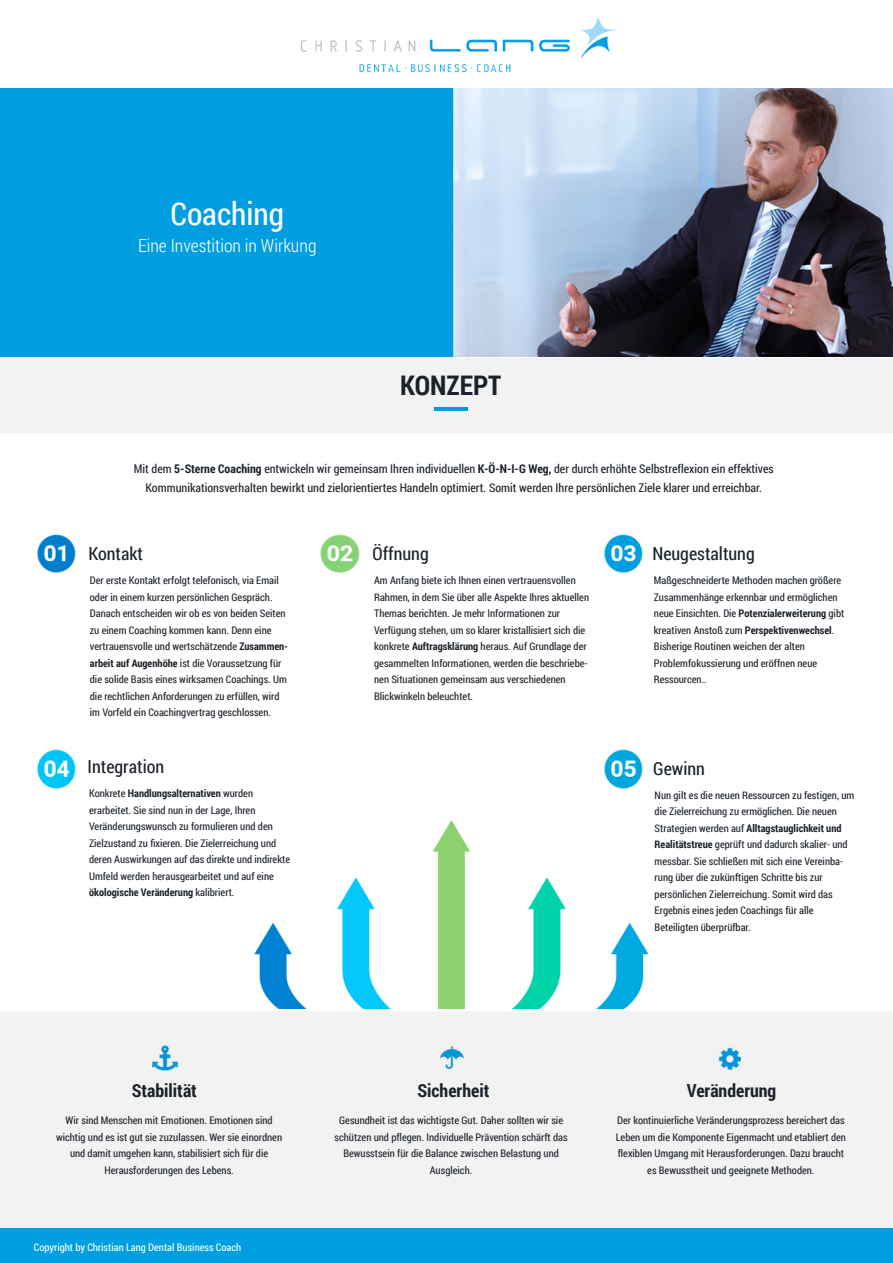
<style>
.page{position:relative;width:893px;height:1263px;background:#fff}
.page>*{position:absolute;margin:0;border:0;box-sizing:border-box;transform-origin:0 0}
.t1{font:31.5px "Roboto Condensed";color:#fff}
.t2{font:700 27px "Roboto Condensed";color:#1c222a}
.t3{font:18px "Roboto Condensed";color:#1c222a}
.t4{font:700 18px "Roboto Condensed";color:#1c222a}
.t5{font:300 18px "Roboto Condensed";color:#fff}
.t6{font:12px/19.5px "Roboto Condensed";color:#1c222a;text-align:center}
.t7{font:10.5px/16.5px "Roboto Condensed";color:#1c222a}
.t8{font:10.5px "Roboto Condensed";color:#fff}
.s1{font-weight:700}
</style>
<div class="page">
<img style="left:301px;top:17px;width:318px;height:56px">
<img style="left:0;top:88px;width:893px;height:269px">
<div style="left:0;top:358px;width:893px;height:75px;background:#f2f2f2"></div>
<img style="left:254px;top:820px;width:395px;height:189px">
<img style="left:146px;top:1042px;width:37px;height:33px">
<img style="left:711px;top:1042px;width:37px;height:33px">
<img style="left:433px;top:1042px;width:37px;height:33px">
<hr style="left:434px;top:408px;width:34px;height:3px;background:#009ee0">
<img style="left:37px;top:534px;width:39px;height:39px">
<img style="left:604px;top:750px;width:39px;height:39px">
<img style="left:320px;top:534px;width:39px;height:39px">
<img style="left:604px;top:534px;width:39px;height:39px">
<img style="left:37px;top:750px;width:39px;height:39px">
<div style="left:0;top:1228px;width:893px;height:35px;background:#009ee0"></div>
<h1 class="t1" style="left:170px;top:192px;width:115px">Coaching</h1>
<h3 class="t5" style="left:138px;top:233px;width:180px">Eine Investition in Wirkung</h3>
<h2 class="t2" style="left:400px;top:367px;width:103px">KONZEPT</h2>
<p class="t6" style="left:134px;top:459px;width:641px">Mit dem <span class="s1">5-Sterne Coaching</span> entwickeln wir gemeinsam Ihren individuellen <span class="s1">K-Ö-N-I-G Weg,</span> der durch erhöhte Selbstreflexion ein effektives<br>Kommunikationsverhalten bewirkt und zielorientiertes Handeln optimiert. Somit werden Ihre persönlichen Ziele klarer und erreichbar.</p>
<h3 class="t3" style="left:88px;top:541px;width:56px">Kontakt</h3>
<p class="t7" style="left:90px;top:572px;width:200px">Der erste Kontakt erfolgt telefonisch, via Email oder in einem kurzen persönlichen Gespräch.<br>Danach entscheiden wir ob es von beiden Seiten zu einem Coaching kommen kann. Denn eine vertrauensvolle und wertschätzende <span class="s1">Zusammen&shy;arbeit auf Augenhöhe</span> ist die Voraussetzung für die solide Basis eines wirksamen Coachings. Um die rechtlichen Anforderungen zu erfüllen, wird im Vorfeld ein Coachingvertrag geschlossen.</p>
<h3 class="t3" style="left:88px;top:754px;width:78px">Integration</h3>
<p class="t7" style="left:89px;top:785px;width:202px">Konkrete <span class="s1">Handlungsalternativen</span> wurden erarbeitet. Sie sind nun in der Lage, Ihren Veränderungswunsch zu formulieren und den Zielzustand zu fixieren. Die Zielerreichung und deren Auswirkungen auf das direkte und indirekte Umfeld werden herausgearbeitet und auf eine <span class="s1">ökologische Veränderung</span> kalibriert.</p>
<h3 class="t3" style="left:373px;top:541px;width:58px">Öffnung</h3>
<p class="t7" style="left:374px;top:572px;width:216px">Am Anfang biete ich Ihnen einen vertrauensvollen Rahmen, in dem Sie über alle Aspekte Ihres aktuellen Themas berichten. Je mehr Informationen zur Verfügung stehen, um so klarer kristallisiert sich die konkrete <span class="s1">Auftragsklärung</span> heraus. Auf Grundlage der gesammelten Informationen, werden die beschriebe&shy;nen Situationen gemeinsam aus verschiedenen Blickwinkeln beleuchtet.</p>
<h3 class="t3" style="left:652px;top:541px;width:104px">Neugestaltung</h3>
<p class="t7" style="left:654px;top:572px;width:192px">Maßgeschneiderte Methoden machen größere Zusammenhänge erkennbar und ermöglichen neue Einsichten. Die <span class="s1">Potenzialerweiterung</span> gibt kreativen Anstoß zum <span class="s1">Perspektivenwechsel</span>.<br>Bisherige Routinen weichen der alten Problemfokussierung und eröffnen neue Ressourcen..</p>
<h3 class="t3" style="left:653px;top:756px;width:53px">Gewinn</h3>
<p class="t7" style="left:655px;top:786px;width:201px">Nun gilt es die neuen Ressourcen zu festigen, um die Zielerreichung zu ermöglichen. Die neuen Strategien werden auf <span class="s1">Alltagstauglichkeit und Realitätstreue</span> geprüft und dadurch skalier- und messbar. Sie schließen mit sich eine Vereinba&shy;rung über die zukünftigen Schritte bis zur persönlichen Zielerreichung. Somit wird das Ergebnis eines jeden Coachings für alle Beteiligten überprüfbar.</p>
<h3 class="t4" style="left:132px;top:1078px;width:67px">Stabilität</h3>
<h3 class="t4" style="left:418px;top:1078px;width:73px">Sicherheit</h3>
<h3 class="t4" style="left:687px;top:1078px;width:91px">Veränderung</h3>
<p class="t7" style="left:56px;top:1112px;width:228px;text-align:center">Wir sind Menschen mit Emotionen. Emotionen sind wichtig und es ist gut sie zuzulassen. Wer sie einordnen und damit umgehen kann, stabilisiert sich für die Herausforderungen des Lebens.</p>
<p class="t7" style="left:334px;top:1112px;width:235px;text-align:center">Gesundheit ist das wichtigste Gut. Daher sollten wir sie schützen und pflegen. Individuelle Prävention schärft das Bewusstsein für die Balance zwischen Belastung und Ausgleich.</p>
<p class="t7" style="left:616px;top:1112px;width:232px;text-align:center">Der kontinuierliche Veränderungsprozess bereichert das Leben um die Komponente Eigenmacht und etabliert den flexiblen Umgang mit Herausforderungen. Dazu braucht es Bewusstheit und geeignete Methoden.</p>
<p class="t8" style="left:34px;top:1240px;width:209px">Copyright by Christian Lang Dental Business Coach</p>
</div>
